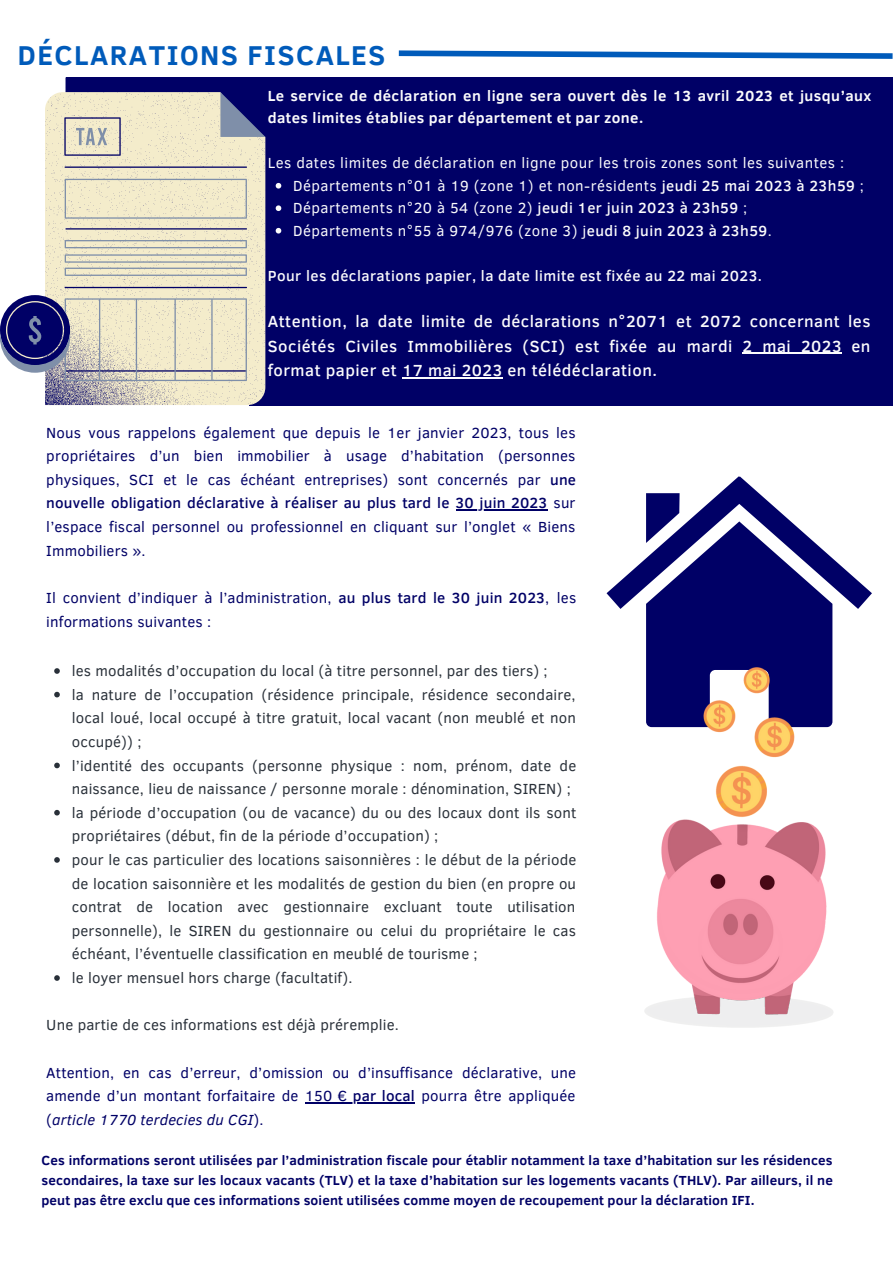
<style>
.page{position:relative;width:893px;height:1264px;background:#fff}
.page>*{position:absolute;margin:0;border:0;box-sizing:border-box;transform-origin:0 0}
.t1{font:700 27.9px "Clear Sans";letter-spacing:.055em;color:#005bba}
.t2{font:500 16.5px/24.8px "Clear Sans";letter-spacing:.03em;color:#fbfbfc;text-align:justify}
.t3{font:15px/23.5px "Clear Sans";letter-spacing:.01em;color:#293039}
.t4{font:15px/23.5px "Clear Sans";letter-spacing:.01em;color:#006;text-align:justify}
.t5{font:15px/22.5px "Clear Sans";letter-spacing:.03em;color:#fbfbfc}
.t6{font:700 15px/22.5px "Clear Sans";letter-spacing:.03em;color:#fbfbfc}
.t7{font:500 15px "Clear Sans";letter-spacing:.03em;color:#fbfbfc}
.t8{font:700 13.5px/20.2px "Clear Sans";letter-spacing:.01em;color:#006;text-align:justify}
.s1{font-weight:500}
.s2{font-style:italic}
</style>
<div class="page">
<svg style="left:398px;top:50px;width:494px;height:9px"></svg>
<div style="left:250px;top:77px;width:642px;height:328px;background:#006"></div>
<svg style="left:66px;top:77px;width:214px;height:305px"></svg>
<svg style="left:45px;top:381px;width:220px;height:24px;background:#c8c1b8"></svg>
<svg style="left:0;top:92px;width:265px;height:289px;background:#d9d4c7"></svg>
<svg style="left:54px;top:668px;width:6px;height:5px"></svg>
<svg style="left:54px;top:691px;width:6px;height:6px"></svg>
<svg style="left:54px;top:762px;width:6px;height:6px"></svg>
<svg style="left:54px;top:809px;width:6px;height:6px"></svg>
<svg style="left:54px;top:857px;width:6px;height:5px"></svg>
<svg style="left:54px;top:975px;width:6px;height:5px"></svg>
<hr style="left:455px;top:509px;width:92px;height:1px;background:#006">
<hr style="left:305px;top:1102px;width:42px;height:1px;background:#006">
<hr style="left:347px;top:1102px;width:68px;height:1px;background:#006">
<svg style="left:276px;top:183px;width:5px;height:5px"></svg>
<svg style="left:276px;top:205px;width:5px;height:6px"></svg>
<svg style="left:276px;top:228px;width:5px;height:5px"></svg>
<hr style="left:742px;top:353px;width:100px;height:1px;background:#fbfbfc">
<hr style="left:402px;top:377px;width:101px;height:1px;background:#fbfbfc">
<svg style="left:606px;top:476px;width:265px;height:191px"></svg>
<img style="left:644px;top:667px;width:189px;height:360px">
<h1 class="t1" style="left:18px;top:34px;width:369px">DÉCLARATIONS FISCALES</h1>
<p class="t6" style="left:268px;top:84px;width:605px">Le service de déclaration en ligne sera ouvert dès le 13 avril 2023 et jusqu’aux dates limites établies par département et par zone.</p>
<p class="t5" style="left:268px;top:151px;width:577px">Les dates limites de déclaration en ligne pour les trois zones sont les suivantes :</p>
<p class="t5" style="left:293px;top:173px;width:572px">Départements n°01 à 19 (zone 1) et non-résidents <span class="s1">jeudi 25 mai 2023 à 23h59</span> ;<br>Départements n°20 à 54 (zone 2) <span class="s1">jeudi 1er juin 2023 à 23h59</span> ;<br>Départements n°55 à 974/976 (zone 3) j<span class="s1">eudi 8 juin 2023 à 23h59</span>.</p>
<p class="t7" style="left:268px;top:264px;width:495px">Pour les déclarations papier, la date limite est fixée au 22 mai 2023.</p>
<p class="t2" style="left:268px;top:308px;width:604px">Attention, la date limite de déclarations n°2071 et 2072 concernant les Sociétés Civiles Immobilières (SCI) est fixée au mardi 2 mai 2023 en format papier et 17 mai 2023 en télédéclaration.</p>
<p class="t4" style="left:46px;top:420px;width:531px">Nous vous rappelons également que depuis le 1er janvier 2023, tous les propriétaires d’un bien immobilier à usage d’habitation (personnes physiques, SCI et le cas échéant entreprises) sont concernés par <span class="s1">une nouvelle obligation déclarative à réaliser au plus tard le 30 juin 2023</span> sur l’espace fiscal personnel ou professionnel en cliquant sur l’onglet « Biens Immobiliers ».</p>
<p class="t4" style="left:46px;top:585px;width:531px">Il convient d’indiquer à l’administration, <span class="s1">au plus tard le 30 juin 2023</span>, les informations suivantes :</p>
<p class="t3" style="left:72px;top:658px;width:506px">les modalités d’occupation du local (à titre personnel, par des tiers) ;<br>la nature de l’occupation (résidence principale, résidence secondaire, local loué, local occupé à titre gratuit, local vacant (non meublé et non occupé)) ;<br>l’identité des occupants (personne physique : nom, prénom, date de naissance, lieu de naissance / personne morale : dénomination, SIREN) ; la période d’occupation (ou de vacance) du ou des locaux dont ils sont propriétaires (début, fin de la période d’occupation) ;<br>pour le cas particulier des locations saisonnières : le début de la période de location saisonnière et les modalités de gestion du bien (en propre ou contrat de location avec gestionnaire excluant toute utilisation personnelle), le SIREN du gestionnaire ou celui du propriétaire le cas échéant, l’éventuelle classification en meublé de tourisme ;<br>le loyer mensuel hors charge (facultatif).</p>
<p class="t3" style="left:46px;top:1012px;width:354px">Une partie de ces informations est déjà préremplie.</p>
<p class="t4" style="left:46px;top:1059px;width:531px">Attention, en cas d’erreur, d’omission ou d’insuffisance déclarative, une amende d’un montant forfaitaire de 150 € <span class="s1">par local</span> pourra être appliquée (<span class="s2">article 1770 terdecies du CGI</span>).</p>
<p class="t8" style="left:41px;top:1149px;width:793px">Ces informations seront utilisées par l’administration fiscale pour établir notamment la taxe d’habitation sur les résidences secondaires, la taxe sur les locaux vacants (TLV) et la taxe d’habitation sur les logements vacants (THLV). Par ailleurs, il ne peut pas être exclu que ces informations soient utilisées comme moyen de recoupement pour la déclaration IFI.</p>
</div>
